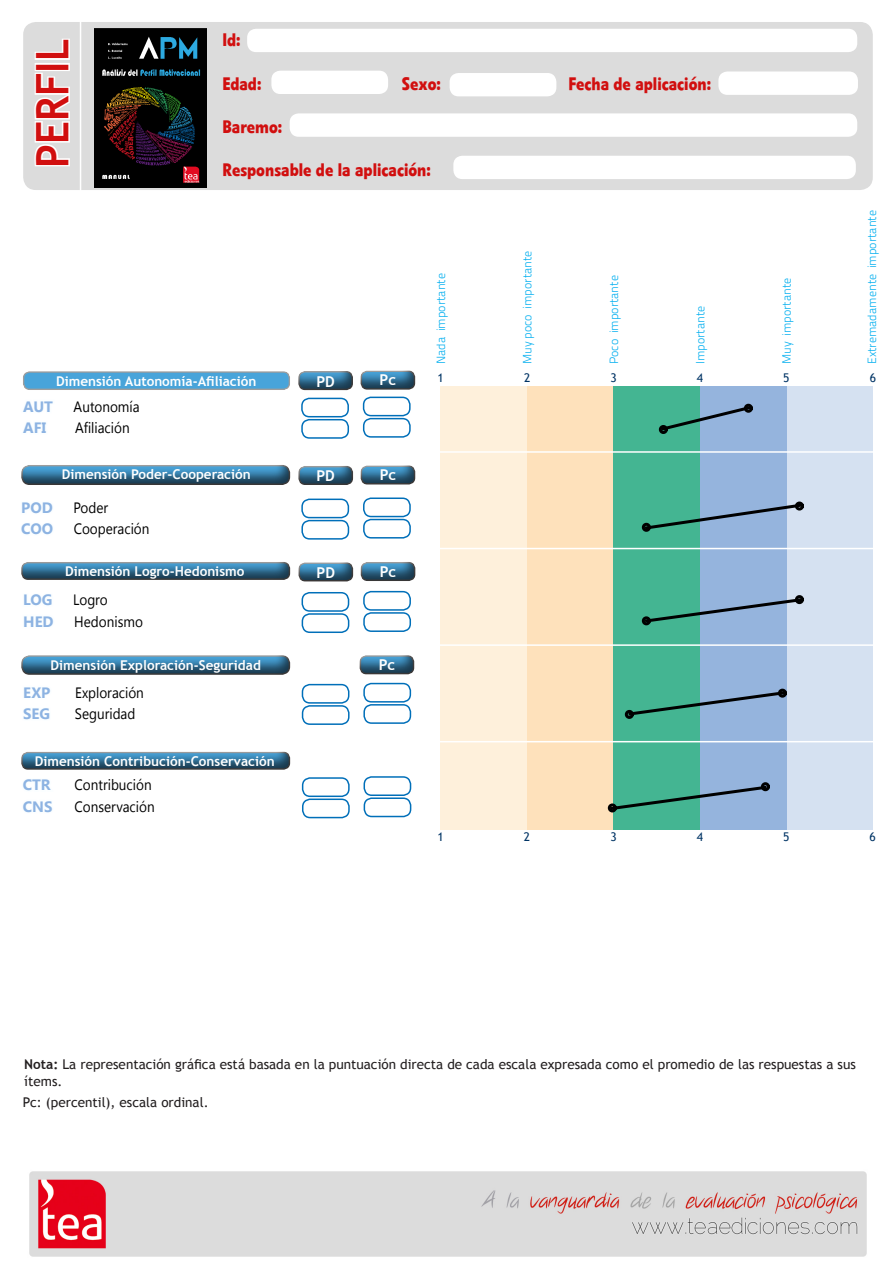
<style>
.page{position:relative;width:893px;height:1263px;background:#fff}
.page>*{position:absolute;margin:0;border:0;box-sizing:border-box;transform-origin:0 0}
.t1{font:700 45px "Trebuchet MS";color:#d10f0f;scale:.9 1}
.t2{font:700 18px "Linotype Veto";color:#d10f0f;scale:.9 1}
.t3{font:15px "Segoe UI";color:#000;scale:.9 1}
.t4{font:700 15px "Segoe UI";color:#8db3e2}
.t5{font:700 15px "Trebuchet MS";color:#fff}
.t6{font:13.5px/16.2px "Trebuchet MS";color:#231f20}
.t7{font:700 13.5px "Trebuchet MS";color:#fff}
.t8{font:300 12px "Titillium Text 22 L";color:#00aeef}
.t9{font:12px "Trebuchet MS";color:#003465}
.s1{font-weight:700}
</style>
<div class="page">
<div style="left:441px;top:386px;width:86px;height:443px;background:#fef0db"></div>
<div style="left:527px;top:386px;width:86px;height:443px;background:#fee1bb"></div>
<div style="left:613px;top:386px;width:87px;height:443px;background:#44b592"></div>
<div style="left:700px;top:386px;width:86px;height:443px;background:#95b4dd"></div>
<div style="left:786px;top:386px;width:87px;height:443px;background:#d5e1f1"></div>
<div style="left:23px;top:22px;width:850px;height:168px;background:#dcdcdc;border-radius:13px"></div>
<div style="left:247px;top:29px;width:610px;height:23px;background:#fff;border-radius:9px"></div>
<div style="left:271px;top:71px;width:117px;height:23px;background:#fff;border-radius:9px"></div>
<div style="left:450px;top:73px;width:106px;height:23px;background:#fff;border-radius:9px"></div>
<div style="left:718px;top:72px;width:140px;height:23px;background:#fff;border-radius:9px"></div>
<div style="left:290px;top:113px;width:567px;height:24px;background:#fff;border-radius:9px"></div>
<div style="left:453px;top:156px;width:403px;height:23px;background:#fff;border-radius:9px"></div>
<svg style="left:34px;top:73px;width:36px;height:94px"></svg>
<div style="left:35px;top:63px;width:35px;height:8px;border:3px solid #fff"></div>
<svg style="left:34px;top:38px;width:36px;height:22px"></svg>
<hr style="left:80px;top:16px;width:1px;height:182px;background:#fff">
<hr style="left:436px;top:451px;width:448px;height:2px;background:#fff">
<div style="left:301px;top:398px;width:48px;height:19px;border:2px solid #006fb9;border-radius:8px"></div>
<div style="left:363px;top:397px;width:48px;height:19px;border:2px solid #006fb9;border-radius:8px"></div>
<div style="left:301px;top:419px;width:48px;height:20px;border:2px solid #006fb9;border-radius:8px"></div>
<div style="left:363px;top:418px;width:48px;height:20px;border:2px solid #006fb9;border-radius:8px"></div>
<div style="left:20px;top:369px;width:270px;height:24px;background:#231f20;opacity:.75"></div>
<div style="left:301px;top:499px;width:48px;height:19px;border:2px solid #006fb9;border-radius:8px"></div>
<div style="left:363px;top:497px;width:48px;height:20px;border:2px solid #006fb9;border-radius:8px"></div>
<div style="left:301px;top:520px;width:48px;height:20px;border:2px solid #006fb9;border-radius:8px"></div>
<div style="left:363px;top:519px;width:48px;height:19px;border:2px solid #006fb9;border-radius:8px"></div>
<div style="left:19px;top:463px;width:271px;height:25px;background:#231f20;opacity:.75"></div>
<div style="left:302px;top:592px;width:47px;height:20px;border:2px solid #006fb9;border-radius:8px"></div>
<div style="left:363px;top:591px;width:48px;height:20px;border:2px solid #006fb9;border-radius:8px"></div>
<div style="left:302px;top:613px;width:47px;height:20px;border:2px solid #006fb9;border-radius:8px"></div>
<div style="left:363px;top:612px;width:48px;height:20px;border:2px solid #006fb9;border-radius:8px"></div>
<div style="left:19px;top:559px;width:271px;height:24px;background:#231f20;opacity:.75"></div>
<div style="left:302px;top:684px;width:47px;height:20px;border:2px solid #006fb9;border-radius:8px"></div>
<div style="left:363px;top:683px;width:48px;height:20px;border:2px solid #006fb9;border-radius:8px"></div>
<div style="left:302px;top:705px;width:48px;height:20px;border:2px solid #006fb9;border-radius:8px"></div>
<div style="left:363px;top:704px;width:48px;height:20px;border:2px solid #006fb9;border-radius:8px"></div>
<div style="left:19px;top:653px;width:271px;height:25px;background:#231f20;opacity:.75"></div>
<div style="left:302px;top:777px;width:48px;height:20px;border:2px solid #006fb9;border-radius:8px"></div>
<div style="left:364px;top:776px;width:47px;height:20px;border:2px solid #006fb9;border-radius:8px"></div>
<div style="left:302px;top:798px;width:48px;height:20px;border:2px solid #006fb9;border-radius:8px"></div>
<div style="left:364px;top:797px;width:47px;height:20px;border:2px solid #006fb9;border-radius:8px"></div>
<div style="left:19px;top:749px;width:271px;height:24px;background:#231f20;opacity:.75"></div>
<div style="left:358px;top:369px;width:60px;height:24px;background:#231f20;opacity:.75"></div>
<div style="left:295px;top:369px;width:60px;height:24px;background:#231f20;opacity:.75"></div>
<div style="left:358px;top:463px;width:60px;height:24px;background:#231f20;opacity:.75"></div>
<div style="left:295px;top:464px;width:60px;height:24px;background:#231f20;opacity:.75"></div>
<div style="left:358px;top:560px;width:60px;height:24px;background:#231f20;opacity:.75"></div>
<div style="left:296px;top:560px;width:59px;height:24px;background:#231f20;opacity:.75"></div>
<div style="left:357px;top:653px;width:60px;height:24px;background:#231f20;opacity:.75"></div>
<hr style="left:436px;top:548px;width:448px;height:1px;background:#fff">
<hr style="left:430px;top:644px;width:449px;height:2px;background:#fff">
<hr style="left:430px;top:741px;width:449px;height:1px;background:#fff">
<img style="left:94px;top:29px;width:112px;height:158px">
<svg style="left:659px;top:404px;width:93px;height:26px"></svg>
<svg style="left:643px;top:502px;width:160px;height:29px"></svg>
<svg style="left:646px;top:596px;width:157px;height:28px"></svg>
<svg style="left:629px;top:689px;width:157px;height:26px"></svg>
<svg style="left:609px;top:786px;width:158px;height:26px"></svg>
<div style="left:744px;top:404px;width:9px;height:9px;border:3px solid #000;border-radius:50%"></div>
<div style="left:659px;top:425px;width:9px;height:9px;border:3px solid #000;border-radius:50%"></div>
<div style="left:795px;top:501px;width:9px;height:9px;border:3px solid #000;border-radius:50%"></div>
<div style="left:642px;top:523px;width:9px;height:9px;border:3px solid #000;border-radius:50%"></div>
<div style="left:795px;top:595px;width:9px;height:9px;border:3px solid #000;border-radius:50%"></div>
<div style="left:642px;top:616px;width:9px;height:9px;border:3px solid #000;border-radius:50%"></div>
<div style="left:778px;top:689px;width:9px;height:9px;border:3px solid #000;border-radius:50%"></div>
<div style="left:625px;top:710px;width:9px;height:9px;border:3px solid #000;border-radius:50%"></div>
<div style="left:761px;top:782px;width:9px;height:9px;border:3px solid #000;border-radius:50%"></div>
<div style="left:608px;top:803px;width:9px;height:9px;border:3px solid #000;border-radius:50%"></div>
<img style="left:29px;top:1171px;width:838px;height:86px">
<h1 class="t1" style="left:24px;top:168px;width:145px;rotate:-90deg">PERFIL</h1>
<h2 class="t2" style="left:222px;top:29px;width:22px">Id:</h2>
<h2 class="t2" style="left:222px;top:72px;width:45px">Edad:</h2>
<h2 class="t2" style="left:402px;top:72px;width:45px">Sexo:</h2>
<h2 class="t2" style="left:568px;top:72px;width:160px">Fecha de aplicación:</h2>
<h2 class="t2" style="left:222px;top:115px;width:68px">Baremo:</h2>
<h2 class="t2" style="left:222px;top:159px;width:233px">Responsable de la aplicación:</h2>
<p class="t8" style="left:432px;top:364px;width:93px;rotate:-90deg">Nada importante</p>
<p class="t8" style="left:519px;top:364px;width:115px;rotate:-90deg">Muy poco importante</p>
<p class="t8" style="left:605px;top:364px;width:91px;rotate:-90deg">Poco importante</p>
<p class="t8" style="left:691px;top:364px;width:60px;rotate:-90deg">Importante</p>
<p class="t8" style="left:778px;top:364px;width:88px;rotate:-90deg">Muy importante</p>
<p class="t8" style="left:863px;top:364px;width:156px;rotate:-90deg">Extremadamente importante</p>
<p class="t7" style="left:56px;top:372px;width:202px">Dimensión Autonomía-Afiliación</p>
<p class="t4" style="left:23px;top:395px;width:31px">AUT</p>
<p class="t3" style="left:74px;top:396px;width:75px">Autonomía</p>
<p class="t4" style="left:23px;top:417px;width:25px">AFI</p>
<p class="t3" style="left:75px;top:417px;width:62px">Afiliación</p>
<p class="t7" style="left:62px;top:466px;width:191px">Dimensión Poder-Cooperación</p>
<p class="t4" style="left:21px;top:497px;width:33px">POD</p>
<p class="t3" style="left:73px;top:497px;width:40px">Poder</p>
<p class="t4" style="left:21px;top:518px;width:33px">COO</p>
<p class="t3" style="left:74px;top:518px;width:86px">Cooperación</p>
<p class="t7" style="left:65px;top:563px;width:181px">Dimensión Logro-Hedonismo</p>
<p class="t4" style="left:23px;top:589px;width:31px">LOG</p>
<p class="t3" style="left:73px;top:590px;width:40px">Logro</p>
<p class="t4" style="left:23px;top:611px;width:32px">HED</p>
<p class="t3" style="left:74px;top:611px;width:78px">Hedonismo</p>
<p class="t7" style="left:51px;top:656px;width:212px">Dimensión Exploración-Seguridad</p>
<p class="t4" style="left:23px;top:682px;width:29px">EXP</p>
<p class="t3" style="left:75px;top:682px;width:78px">Exploración</p>
<p class="t4" style="left:23px;top:703px;width:29px">SEG</p>
<p class="t3" style="left:75px;top:703px;width:69px">Seguridad</p>
<p class="t7" style="left:35px;top:753px;width:241px">Dimensión Contribución-Conservación</p>
<p class="t4" style="left:23px;top:774px;width:29px">CTR</p>
<p class="t3" style="left:75px;top:775px;width:87px">Contribución</p>
<p class="t4" style="left:23px;top:796px;width:31px">CNS</p>
<p class="t3" style="left:75px;top:796px;width:90px">Conservación</p>
<p class="t5" style="left:316px;top:372px;width:20px">PD</p>
<p class="t5" style="left:380px;top:370px;width:18px">Pc</p>
<p class="t5" style="left:316px;top:467px;width:20px">PD</p>
<p class="t5" style="left:380px;top:465px;width:18px">Pc</p>
<p class="t5" style="left:317px;top:563px;width:20px">PD</p>
<p class="t5" style="left:380px;top:562px;width:18px">Pc</p>
<p class="t5" style="left:379px;top:655px;width:18px">Pc</p>
<p class="t9" style="left:438px;top:371px;width:8px">1</p>
<p class="t9" style="left:524px;top:371px;width:8px">2</p>
<p class="t9" style="left:610px;top:371px;width:8px">3</p>
<p class="t9" style="left:697px;top:371px;width:8px">4</p>
<p class="t9" style="left:783px;top:371px;width:8px">5</p>
<p class="t9" style="left:870px;top:371px;width:8px">6</p>
<p class="t9" style="left:438px;top:829px;width:8px">1</p>
<p class="t9" style="left:524px;top:829px;width:8px">2</p>
<p class="t9" style="left:610px;top:829px;width:8px">3</p>
<p class="t9" style="left:697px;top:829px;width:8px">4</p>
<p class="t9" style="left:783px;top:829px;width:8px">5</p>
<p class="t9" style="left:870px;top:829px;width:8px">6</p>
<p class="t6" style="left:24px;top:1057px;width:833px"><span class="s1">Nota:</span> La representación gráfica está basada en la puntuación directa de cada escala expresada como el promedio de las respuestas a sus ítems.</p>
<p class="t6" style="left:23px;top:1094px;width:187px">Pc: (percentil), escala ordinal.</p>
</div>
